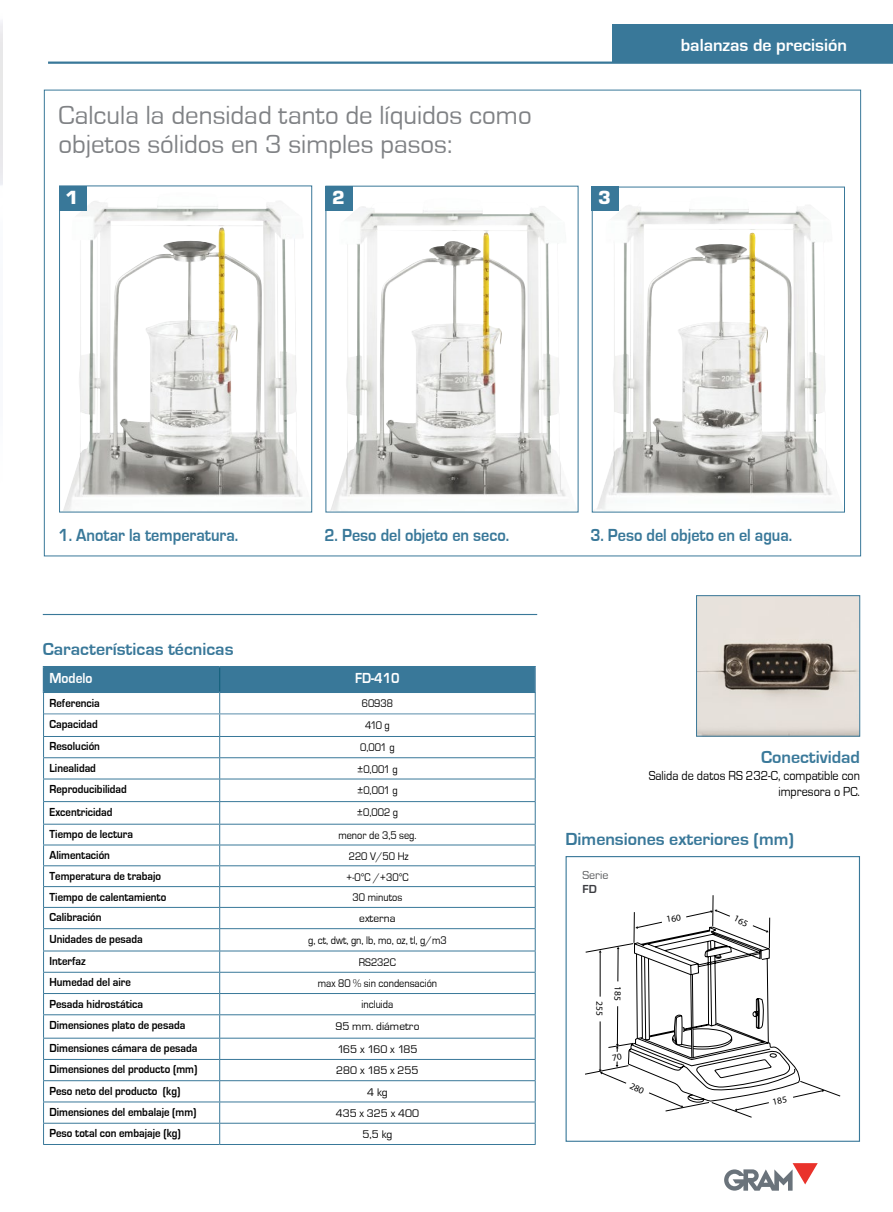
<style>
.page{position:relative;width:893px;height:1212px;background:#fff}
.page>*{position:absolute;margin:0;border:0;box-sizing:border-box;transform-origin:0 0}
.titol{font:27px/28.5px "Eurostile T";color:#808285}
.titol-2{font:700 18px "Eurostile";color:#397899;scale:.9 1}
.titol-3{font:700 18px "Eurostile";color:#397899}
.t1{font:700 18px "Eurostile";color:#fff}
.titol-4{font:700 18px "Eurostile";color:#3a799a}
.t2{font:700 17.55px "Eurostile";color:#fff}
.Titular{font:700 15px "Eurostile";color:#fff;scale:.9 1}
.titol-5{font:13.5px/16.5px "Eurostile T";color:#000;text-align:right;scale:.9 1}
.Titular-2{font:700 12px "Eurostile";color:#000;scale:.9 1}
.t3{font:12px "Eurostile T";color:#58595b}
.t4{font:700 12px "Eurostile";color:#3c3d42}
.Titular-3{font:11.4px "Eurostile T";color:#000;scale:.9 1}
.Titular-4{font:11.4px "Eurostile T";color:#000}
.Titular-5{font:11.4px "Eurostile T";letter-spacing:-.05em;color:#000}
</style>
<div class="page">
<svg style="left:724px;top:1163px;width:94px;height:27px"></svg>
<hr style="left:43px;top:666px;width:177px;height:1px;background:#397899">
<hr style="left:220px;top:666px;width:316px;height:1px;background:#397899">
<hr style="left:43px;top:1144px;width:177px;height:1px;background:#397899">
<hr style="left:220px;top:1144px;width:316px;height:1px;background:#397899">
<svg style="left:43px;top:667px;width:493px;height:477px"></svg>
<hr style="left:44px;top:713px;width:176px;height:1px;background:#5b8dab">
<hr style="left:220px;top:713px;width:315px;height:1px;background:#5b8dab">
<div style="left:566px;top:856px;width:294px;height:286px;border:1px solid #397899"></div>
<hr style="left:43px;top:614px;width:494px;height:1px;background:#397899">
<img style="left:698px;top:597px;width:160px;height:137px">
<div style="left:696px;top:595px;width:164px;height:141px;border:1px solid #397899"></div>
<div style="left:325px;top:186px;width:28px;height:24px;background:#397899"></div>
<img style="left:594px;top:205px;width:238px;height:305px">
<div style="left:592px;top:187px;width:253px;height:325px;border:1px solid #397899"></div>
<img style="left:61px;top:192px;width:242px;height:318px">
<div style="left:59px;top:186px;width:253px;height:326px;border:1px solid #397899"></div>
<img style="left:328px;top:206px;width:238px;height:304px">
<div style="left:59px;top:186px;width:27px;height:24px;background:#397899"></div>
<div style="left:591px;top:186px;width:28px;height:24px;background:#397899"></div>
<div style="left:612px;top:24px;width:281px;height:38px;background:#397899"></div>
<hr style="left:48px;top:62px;width:845px;height:2px;background:#397899">
<svg style="left:585px;top:895px;width:255px;height:222px"></svg>
<p class="titol" style="left:59px;top:102px;width:475px">Calcula la densidad tanto de líquidos como objetos sólidos en 3 simples pasos:</p>
<p class="t2" style="left:65px;top:187px;width:14px">1</p>
<p class="t2" style="left:332px;top:187px;width:14px">2</p>
<p class="t2" style="left:598px;top:187px;width:14px">3</p>
<h2 class="t1" style="left:681px;top:35px;width:168px">balanzas de precisión</h2>
<p class="titol-2" style="left:59px;top:526px;width:201px">1. Anotar la temperatura.</p>
<p class="titol-2" style="left:324px;top:526px;width:207px">2. Peso del objeto en seco.</p>
<p class="titol-2" style="left:590px;top:526px;width:226px">3. Peso del objeto en el agua.</p>
<p class="titol-3" style="left:43px;top:639px;width:192px">Características técnicas</p>
<p class="Titular" style="left:50px;top:670px;width:49px">Modelo</p>
<p class="Titular" style="left:355px;top:670px;width:51px">FD-410</p>
<p class="Titular-2" style="left:50px;top:696px;width:57px">Referencia</p>
<p class="Titular-3" style="left:362px;top:697px;width:36px">60938</p>
<p class="Titular-2" style="left:50px;top:717px;width:55px">Capacidad</p>
<p class="Titular-3" style="left:365px;top:719px;width:29px">410 g</p>
<p class="Titular-2" style="left:50px;top:740px;width:58px">Resolución</p>
<p class="Titular-3" style="left:360px;top:741px;width:40px">0,001 g</p>
<p class="Titular-2" style="left:50px;top:761px;width:53px">Linealidad</p>
<p class="Titular-3" style="left:357px;top:763px;width:47px">±0,001 g</p>
<p class="Titular-2" style="left:50px;top:782px;width:87px">Reproducibilidad</p>
<p class="Titular-3" style="left:357px;top:784px;width:47px">±0,001 g</p>
<p class="Titular-2" style="left:50px;top:805px;width:71px">Excentricidad</p>
<p class="Titular-3" style="left:357px;top:806px;width:47px">±0,002 g</p>
<p class="Titular-2" style="left:50px;top:828px;width:94px">Tiempo de lectura</p>
<p class="Titular-3" style="left:338px;top:829px;width:88px">menor de 3,5 seg.</p>
<p class="Titular-2" style="left:50px;top:848px;width:69px">Alimentación</p>
<p class="Titular-3" style="left:349px;top:850px;width:68px">220 V/50 Hz</p>
<p class="Titular-2" style="left:50px;top:869px;width:126px">Temperatura de trabajo</p>
<p class="Titular-3" style="left:346px;top:871px;width:71px">+-0°C /+30°C</p>
<p class="Titular-2" style="left:50px;top:890px;width:131px">Tiempo de calentamiento</p>
<p class="Titular-3" style="left:353px;top:891px;width:57px">30 minutos</p>
<p class="Titular-2" style="left:50px;top:911px;width:59px">Calibración</p>
<p class="Titular-4" style="left:359px;top:912px;width:38px">externa</p>
<p class="Titular-2" style="left:50px;top:932px;width:105px">Unidades de pesada</p>
<p class="Titular-3" style="left:308px;top:934px;width:156px">g, ct, dwt, gn, lb, mo, oz, tl, g/m3</p>
<p class="Titular-2" style="left:50px;top:954px;width:42px">Interfaz</p>
<p class="Titular-3" style="left:359px;top:956px;width:43px">RS232C</p>
<p class="Titular-2" style="left:50px;top:976px;width:92px">Humedad del aire</p>
<p class="Titular-3" style="left:318px;top:977px;width:134px">max 80 % sin condensación</p>
<p class="Titular-2" style="left:50px;top:997px;width:105px">Pesada hidrostática</p>
<p class="Titular-3" style="left:362px;top:998px;width:37px">incluida</p>
<p class="Titular-2" style="left:50px;top:1018px;width:152px">Dimensiones plato de pesada</p>
<p class="Titular-4" style="left:335px;top:1020px;width:86px">95 mm. diámetro</p>
<p class="Titular-2" style="left:50px;top:1042px;width:166px">Dimensiones cámara de pesada</p>
<p class="Titular-5" style="left:337px;top:1043px;width:81px">165 x 160 x 185</p>
<p class="Titular-2" style="left:50px;top:1063px;width:166px">Dimensiones del producto (mm)</p>
<p class="Titular-4" style="left:336px;top:1064px;width:84px">280 x 185 x 255</p>
<p class="Titular-2" style="left:50px;top:1084px;width:147px">Peso neto del producto (kg)</p>
<p class="Titular-4" style="left:367px;top:1085px;width:22px">4 kg</p>
<p class="Titular-2" style="left:50px;top:1105px;width:165px">Dimensiones del embalaje (mm)</p>
<p class="Titular-4" style="left:336px;top:1107px;width:85px">435 x 325 x 400</p>
<p class="Titular-2" style="left:50px;top:1127px;width:148px">Peso total con embajaje (kg)</p>
<p class="Titular-4" style="left:363px;top:1128px;width:31px">5,5 kg</p>
<p class="titol-4" style="left:761px;top:747px;width:101px">Conectividad</p>
<p class="titol-5" style="left:649px;top:767px;width:236px">Salida de datos RS 232-C, compatible con impresora o PC.</p>
<p class="titol-3" style="left:566px;top:829px;width:230px">Dimensiones exteriores (mm)</p>
<p class="t3" style="left:583px;top:868px;width:27px">Serie</p>
<p class="t4" style="left:583px;top:882px;width:16px">FD</p>
</div>
